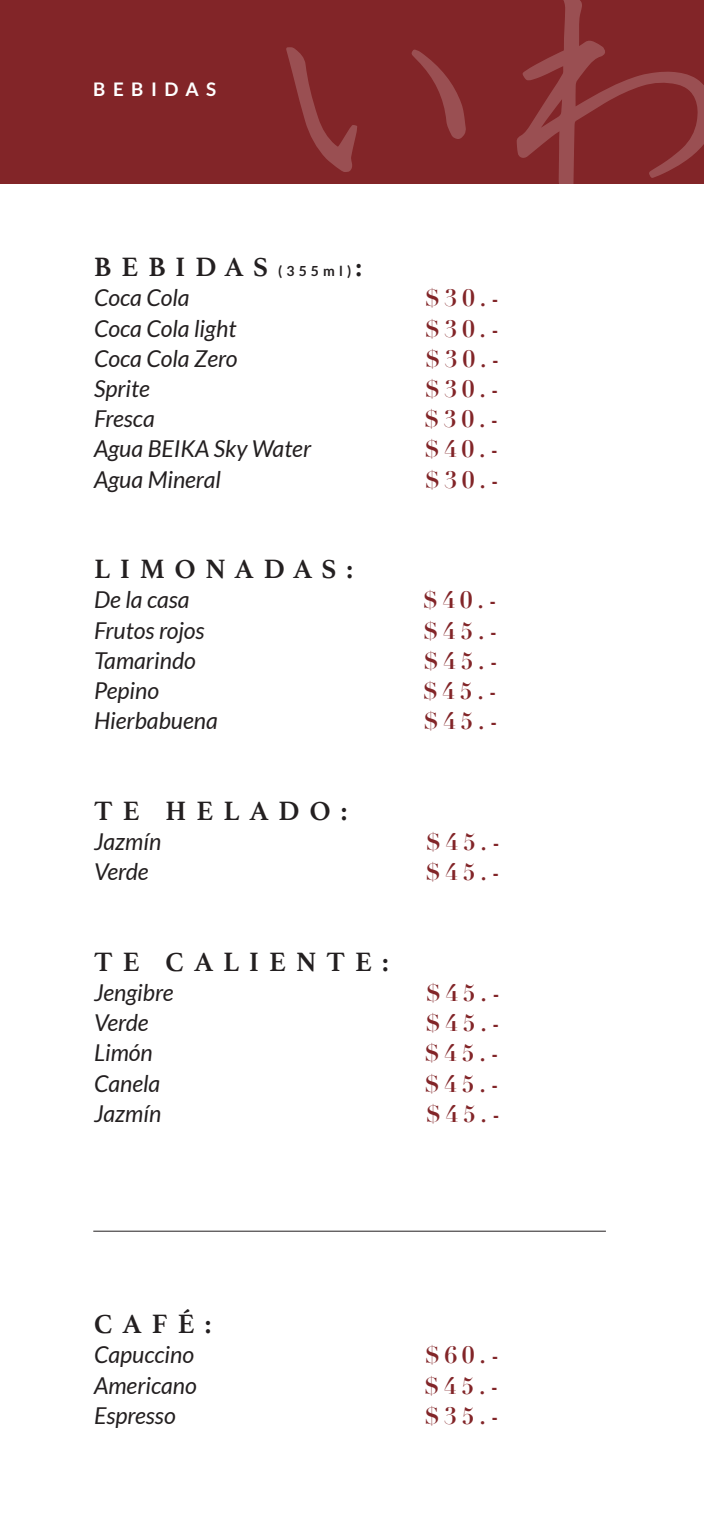
<style>
.page{position:relative;width:704px;height:1523px;background:#fff}
.page>*{position:absolute;margin:0;border:0;box-sizing:border-box;transform-origin:0 0}
.t1{font:700 27.88px "Athelas";letter-spacing:.36em;color:#231f20}
.t2{font:italic 23.25px "Lato";color:#231f20}
.t3{font:700 23.25px "Didot";letter-spacing:.2em;color:#822528}
.t4{font:700 18.75px "Lato";letter-spacing:.4em;color:#fff}
.s1{font-family:"Lato";font-size:13.94px}
</style>
<div class="page">
<hr style="left:93px;top:1230px;width:512px;height:1px;background:#231f20">
<div style="left:0;top:0;width:703px;height:184px;background:#822528"></div>
<svg style="left:286px;top:47px;width:71px;height:125px"></svg>
<svg style="left:411px;top:50px;width:54px;height:89px"></svg>
<svg style="left:516px;top:0;width:187px;height:184px"></svg>
<p class="t4" style="left:93px;top:78px;width:124px">BEBIDAS</p>
<p class="t1" style="left:94px;top:244px;width:269px">BEBIDAS <span class="s1">(355ml)</span>:</p>
<p class="t2" style="left:94px;top:285px;width:97px">Coca Cola</p>
<p class="t3" style="left:425px;top:284px;width:76px">$30.-</p>
<p class="t2" style="left:94px;top:315px;width:144px">Coca Cola light</p>
<p class="t3" style="left:425px;top:314px;width:76px">$30.-</p>
<p class="t2" style="left:94px;top:345px;width:145px">Coca Cola Zero</p>
<p class="t3" style="left:425px;top:344px;width:76px">$30.-</p>
<p class="t2" style="left:94px;top:376px;width:57px">Sprite</p>
<p class="t3" style="left:425px;top:374px;width:76px">$30.-</p>
<p class="t2" style="left:94px;top:406px;width:62px">Fresca</p>
<p class="t3" style="left:424px;top:404px;width:76px">$30.-</p>
<p class="t2" style="left:94px;top:436px;width:218px">Agua BEIKA Sky Water</p>
<p class="t3" style="left:424px;top:435px;width:76px">$40.-</p>
<p class="t2" style="left:94px;top:466px;width:128px">Agua Mineral</p>
<p class="t3" style="left:425px;top:465px;width:76px">$30.-</p>
<p class="t1" style="left:94px;top:546px;width:260px">LIMONADAS:</p>
<p class="t2" style="left:94px;top:587px;width:97px">De la casa</p>
<p class="t3" style="left:423px;top:585px;width:76px">$40.-</p>
<p class="t2" style="left:94px;top:617px;width:112px">Frutos rojos</p>
<p class="t3" style="left:423px;top:616px;width:76px">$45.-</p>
<p class="t2" style="left:94px;top:647px;width:103px">Tamarindo</p>
<p class="t3" style="left:423px;top:646px;width:76px">$45.-</p>
<p class="t2" style="left:94px;top:677px;width:66px">Pepino</p>
<p class="t3" style="left:422px;top:676px;width:76px">$45.-</p>
<p class="t2" style="left:94px;top:708px;width:125px">Hierbabuena</p>
<p class="t3" style="left:423px;top:706px;width:76px">$45.-</p>
<p class="t1" style="left:94px;top:788px;width:254px">TE HELADO:</p>
<p class="t2" style="left:94px;top:828px;width:69px">Jazmín</p>
<p class="t3" style="left:426px;top:827px;width:76px">$45.-</p>
<p class="t2" style="left:94px;top:859px;width:56px">Verde</p>
<p class="t3" style="left:425px;top:857px;width:76px">$45.-</p>
<p class="t1" style="left:94px;top:939px;width:296px">TE CALIENTE:</p>
<p class="t2" style="left:94px;top:979px;width:81px">Jengibre</p>
<p class="t3" style="left:426px;top:978px;width:76px">$45.-</p>
<p class="t2" style="left:94px;top:1010px;width:56px">Verde</p>
<p class="t3" style="left:425px;top:1008px;width:76px">$45.-</p>
<p class="t2" style="left:94px;top:1040px;width:60px">Limón</p>
<p class="t3" style="left:424px;top:1038px;width:76px">$45.-</p>
<p class="t2" style="left:94px;top:1070px;width:68px">Canela</p>
<p class="t3" style="left:424px;top:1068px;width:76px">$45.-</p>
<p class="t2" style="left:94px;top:1100px;width:69px">Jazmín</p>
<p class="t3" style="left:426px;top:1099px;width:76px">$45.-</p>
<p class="t1" style="left:94px;top:1301px;width:119px">CAFÉ:</p>
<p class="t2" style="left:94px;top:1342px;width:101px">Capuccino</p>
<p class="t3" style="left:425px;top:1340px;width:76px">$60.-</p>
<p class="t2" style="left:94px;top:1372px;width:104px">Americano</p>
<p class="t3" style="left:424px;top:1370px;width:76px">$45.-</p>
<p class="t2" style="left:94px;top:1402px;width:83px">Espresso</p>
<p class="t3" style="left:424px;top:1401px;width:76px">$35.-</p>
</div>
